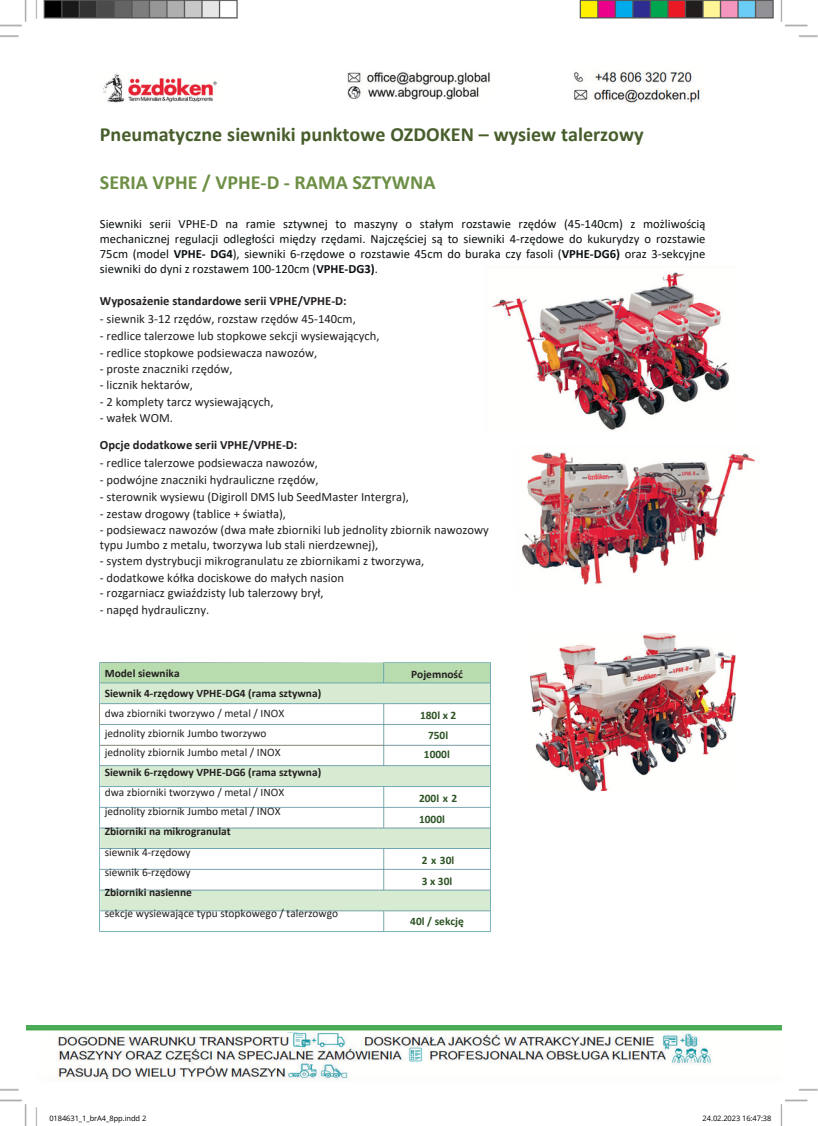
<style>
.page{position:relative;width:818px;height:1126px;background:#fff}
.page>*{position:absolute;margin:0;border:0;box-sizing:border-box;transform-origin:0 0}
.t1{font:700 20.12px "Calibri";color:#475d2b}
.t2{font:700 20.12px "Calibri";color:#6d8f45}
.t3{font:12.62px/15px "Calibri";color:#231f20}
.t4{font:12.62px/15px "Calibri";color:#0a1012;text-align:justify}
.t5{font:700 12.62px "Calibri";color:#231f20}
.t6{font:11.38px/19.9px "Calibri";color:#231f20}
.t7{font:700 11.38px/20.6px "Calibri";color:#2e5325}
.t8{font:700 11.38px "Calibri";color:#231f20}
.t9{font:7.5px "Open Sans";letter-spacing:-.01em;color:#000}
.s1{font-weight:700}
</style>
<div class="page">
<img style="left:0;top:0;width:818px;height:1126px">
<p class="t1" style="left:100px;top:125px;width:545px">Pneumatyczne siewniki punktowe OZDOKEN – wysiew talerzowy</p>
<p class="t2" style="left:100px;top:174px;width:337px">SERIA VPHE / VPHE-D - RAMA SZTYWNA</p>
<p class="t4" style="left:100px;top:217px;width:607px">Siewniki serii VPHE-D na ramie sztywnej to maszyny o stałym rozstawie rzędów (45-140cm) z możliwością mechanicznej regulacji odległości między rzędami. Najczęściej są to siewniki 4-rzędowe do kukurydzy o rozstawie 75cm (model <span class="s1">VPHE- DG4</span>), siewniki 6-rzędowe o rozstawie 45cm do buraka czy fasoli (<span class="s1">VPHE-DG6)</span> oraz 3-sekcyjne siewniki do dyni z rozstawem 100-120cm (<span class="s1">VPHE-DG3)</span>.</p>
<p class="t5" style="left:100px;top:295px;width:248px">Wyposażenie standardowe serii VPHE/VPHE-D:</p>
<p class="t3" style="left:100px;top:312px;width:257px">- siewnik 3-12 rzędów, rozstaw rzędów 45-140cm,</p>
<p class="t3" style="left:100px;top:329px;width:281px">- redlice talerzowe lub stopkowe sekcji wysiewających,</p>
<p class="t3" style="left:100px;top:346px;width:219px">- redlice stopkowe podsiewacza nawozów,</p>
<p class="t3" style="left:100px;top:363px;width:134px">- proste znaczniki rzędów,</p>
<p class="t3" style="left:100px;top:379px;width:94px">- licznik hektarów,</p>
<p class="t3" style="left:100px;top:396px;width:175px">- 2 komplety tarcz wysiewających,</p>
<p class="t3" style="left:100px;top:411px;width:75px">- wałek WOM.</p>
<p class="t5" style="left:100px;top:440px;width:199px">Opcje dodatkowe serii VPHE/VPHE-D:</p>
<p class="t3" style="left:100px;top:456px;width:220px">- redlice talerzowe podsiewacza nawozów,</p>
<p class="t3" style="left:100px;top:473px;width:220px">- podwójne znaczniki hydrauliczne rzędów,</p>
<p class="t3" style="left:100px;top:490px;width:310px">- sterownik wysiewu (Digiroll DMS lub SeedMaster Intergra),</p>
<p class="t3" style="left:100px;top:507px;width:187px">- zestaw drogowy (tablice + światła),</p>
<p class="t3" style="left:100px;top:523px;width:390px">- podsiewacz nawozów (dwa małe zbiorniki lub jednolity zbiornik nawozowy typu Jumbo z metalu, tworzywa lub stali nierdzewnej),</p>
<h1 class="t3" style="left:100px;top:554px;width:326px">- system dystrybucji mikrogranulatu ze zbiornikami z tworzywa,</h1>
<h1 class="t3" style="left:100px;top:571px;width:245px">- dodatkowe kółka dociskowe do małych nasion</h1>
<h1 class="t3" style="left:100px;top:587px;width:225px">- rozgarniacz gwiaździsty lub talerzowy brył,</h1>
<h1 class="t3" style="left:100px;top:604px;width:111px">- napęd hydrauliczny.</h1>
<h3 class="t6" style="left:105px;top:665px;width:235px"><span class="s1">Model siewnika<br>Siewnik 4-rzędowy VPHE-DG4 (rama sztywna) </span>dwa zbiorniki tworzywo / metal / INOX<br>jednolity zbiornik Jumbo tworzywo<br>jednolity zbiornik Jumbo metal / INOX<br><span class="s1">Siewnik 6-rzędowy VPHE-DG6 (rama sztywna) </span>dwa zbiorniki tworzywo / metal / INOX<br>jednolity zbiornik Jumbo metal / INOX<br><span class="s1">Zbiorniki na mikrogranulat<br></span>siewnik 4-rzędowy<br>siewnik 6-rzędowy<br><span class="s1">Zbiorniki nasienne<br></span>sekcje wysiewające typu stopkowego / talerzowgo</h3>
<p class="t8" style="left:411px;top:669px;width:53px">Pojemność</p>
<h3 class="t7" style="left:420px;top:706px;width:38px;line-height:19.8px;text-align:center">180l x 2<br>750l<br>1000l</h3>
<p class="t7" style="left:419px;top:789px;width:40px">200l x 2<br>1000l</p>
<h3 class="t7" style="left:421px;top:851px;width:34px">2 x 30l<br>3 x 30l</h3>
<p class="t7" style="left:410px;top:912px;width:55px">40l / sekcję</p>
<h3 class="t9" style="left:49px;top:1112px;width:98px">0184631_1_brA4_8pp.indd 2</h3>
<h2 class="t9" style="left:702px;top:1112px;width:70px">24.02.2023 16:47:38</h2>
</div>
